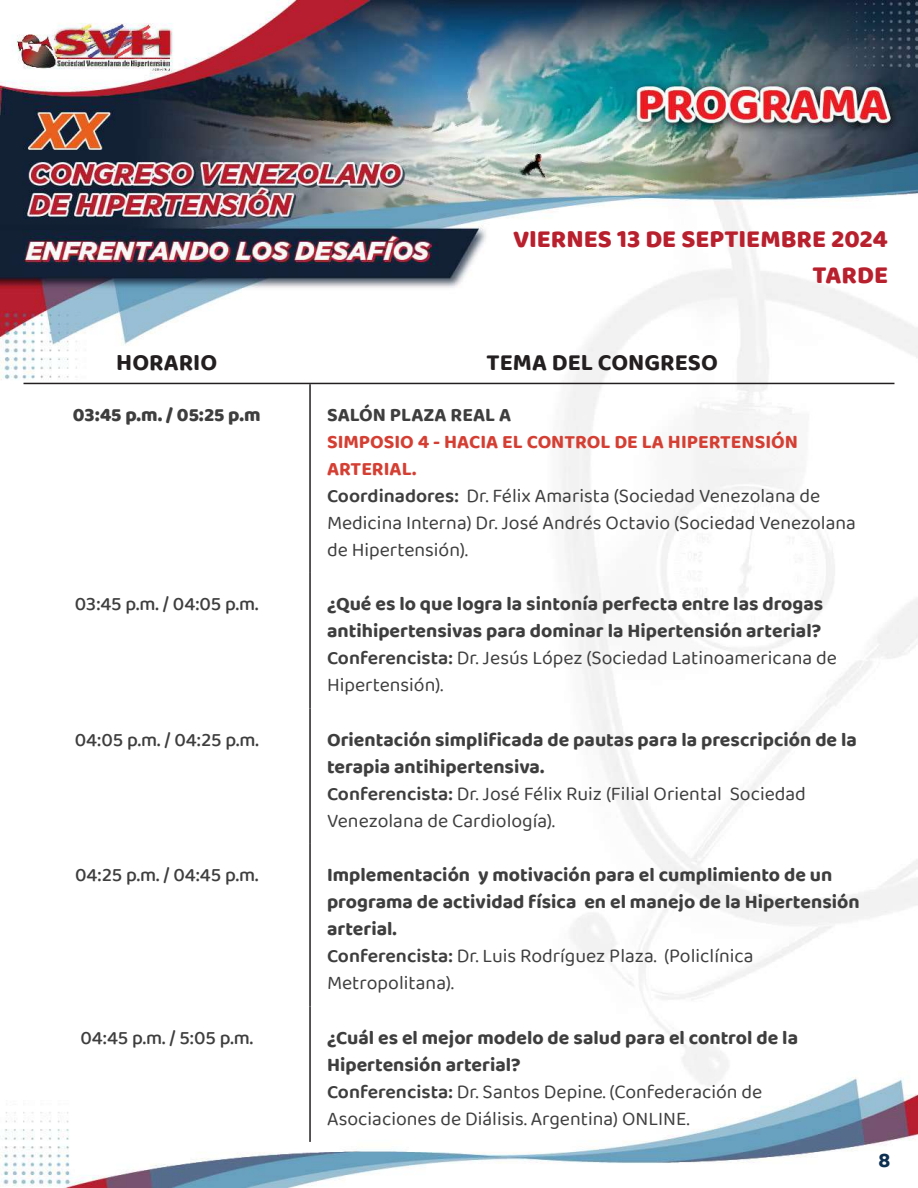
<style>
.page{position:relative;width:918px;height:1188px;background:#fff}
.page>*{position:absolute;margin:0;border:0;box-sizing:border-box;transform-origin:0 0}
.t1{font:800 25.5px/36px "Baloo 2";color:#b9202e;text-align:right}
.t2{font:700 24px "Baloo 2";color:#231f20}
.t3{font:700 21px "Baloo 2";color:#0d2f50}
.t4{font:700 19.5px/27px "Baloo 2";color:#3e3e3f}
.t5{font:19.5px/27px "Baloo 2";color:#3e3e3f}
.t6{font:500 19.5px "Baloo 2";color:#3e3e3f}
.t7{font:800 19.5px "Baloo 2";letter-spacing:-.005em;color:#3e3e3f}
.s1{font-weight:700;color:#d53f33}
.s2{font-weight:600}
.s3{font-weight:400}
.s4{font-weight:700}
</style>
<div class="page">
<img style="left:0;top:0;width:918px;height:1188px">
<hr style="left:24px;top:383px;width:286px;height:1px;background:#231f20">
<hr style="left:310px;top:383px;width:584px;height:1px;background:#231f20">
<hr style="left:309px;top:384px;width:2px;height:189px;background:#231f20">
<hr style="left:309px;top:573px;width:2px;height:135px;background:#231f20">
<hr style="left:309px;top:708px;width:2px;height:136px;background:#231f20">
<hr style="left:309px;top:844px;width:2px;height:162px;background:#231f20">
<hr style="left:309px;top:1006px;width:2px;height:136px;background:#231f20">
<h1 class="t1" style="left:513px;top:220px;width:376px">VIERNES 13 DE SEPTIEMBRE 2024<br>TARDE</h1>
<p class="t2" style="left:116px;top:348px;width:102px">HORARIO</p>
<p class="t2" style="left:487px;top:348px;width:233px">TEMA DEL CONGRESO</p>
<p class="t7" style="left:73px;top:403px;width:189px">03:45 p.m. / 05:25 p.m</p>
<p class="t4" style="left:327px;top:401px;width:186px">SALÓN PLAZA REAL A</p>
<p class="t5" style="left:327px;top:429px;width:530px"><span class="s1">SIMPOSIO 4 - HACIA EL CONTROL DE LA HIPERTENSIÓN ARTERIAL.<br></span><span class="s2">Coordinadores:</span> Dr. Félix Amarista (Sociedad Venezolana de Medicina Interna) Dr. José Andrés Octavio (Sociedad Venezolana de Hipertensión).</p>
<p class="t6" style="left:75px;top:590px;width:185px">03:45 p.m. / 04:05 p.m.</p>
<p class="t4" style="left:327px;top:590px;width:511px">¿Qué es lo que logra la sintonía perfecta entre las drogas antihipertensivas para dominar la Hipertensión arterial?<br><span class="s2">Conferencista:</span> <span class="s3">Dr. Jesús López (Sociedad Latinoamericana de Hipertensión).</span></p>
<p class="t6" style="left:75px;top:726px;width:186px">04:05 p.m. / 04:25 p.m.</p>
<p class="t4" style="left:327px;top:726px;width:531px">Orientación simplificada de pautas para la prescripción de la terapia antihipertensiva.<br><span class="s2">Conferencista:</span> <span class="s3">Dr. José Félix Ruiz (Filial Oriental Sociedad Venezolana de Cardiología).</span></p>
<p class="t6" style="left:75px;top:861px;width:185px">04:25 p.m. / 04:45 p.m.</p>
<p class="t4" style="left:327px;top:861px;width:534px">Implementación y motivación para el cumplimiento de un programa de actividad física en el manejo de la Hipertensión arterial.<br><span class="s2">Conferencista:</span> <span class="s3">Dr. Luis Rodríguez Plaza. (Policlínica Metropolitana).</span></p>
<p class="t6" style="left:80px;top:1024px;width:174px">04:45 p.m. / 5:05 p.m.</p>
<p class="t5" style="left:327px;top:1025px;width:473px"><span class="s4">¿Cuál es el mejor modelo de salud para el control de la Hipertensión arterial?<br></span><span class="s2">Conferencista:</span> Dr. Santos Depine. (Confederación de Asociaciones de Diálisis. Argentina) ONLINE.</p>
<p class="t3" style="left:878px;top:1147px;width:13px">8</p>
</div>
